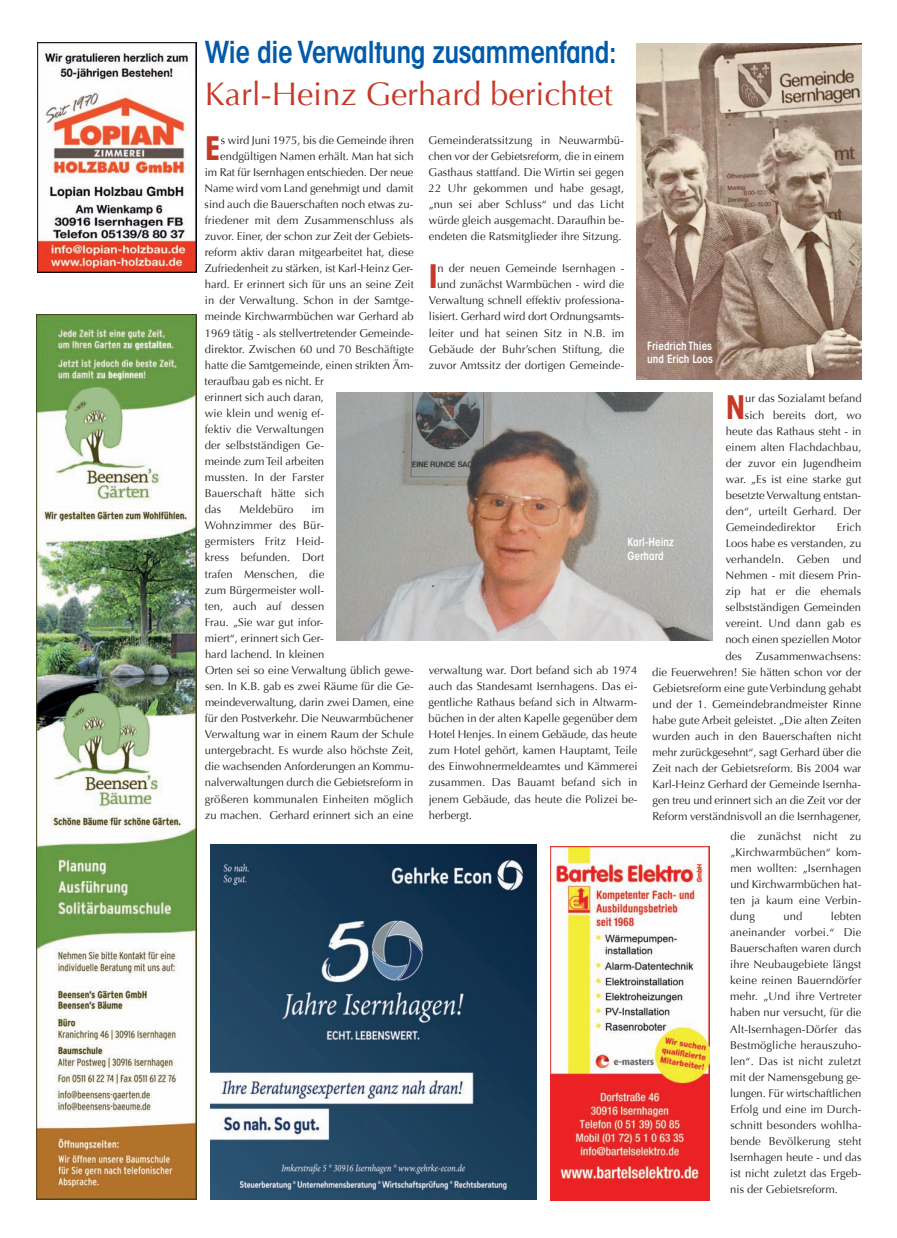
<style>
.page{position:relative;width:897px;height:1238px;background:#fff}
.page>*{position:absolute;margin:0;border:0;box-sizing:border-box;transform-origin:0 0}
.t1{font:32.5px "Optima";color:#c73927}
.t2{font:700 condensed 32.12px "ITC Avant Garde Std";color:#c73927}
.t3{font:600 condensed 30px "ITC Avant Garde Std";letter-spacing:-.02em;color:#015aaa}
.t4{font:11.25px/16.1px "Optima";color:#231f20;text-align:justify}
.t5{font:600 condensed 11.25px/13.5px "ITC Avant Garde Std";color:#fff}
</style>
<div class="page">
<img style="left:37px;top:42px;width:159px;height:230px">
<img style="left:550px;top:847px;width:159px;height:353px">
<div style="left:31px;top:308px;width:169px;height:897px;background:linear-gradient(to right,#fff,#fff)"></div>
<img style="left:37px;top:314px;width:159px;height:885px">
<img style="left:210px;top:845px;width:327px;height:354px">
<img style="left:337px;top:393px;width:375px;height:247px">
<img style="left:636px;top:44px;width:225px;height:336px">
<h3 class="t3" style="left:205px;top:41px;width:413px">Wie die Verwaltung zusammenfand:</h3>
<h1 class="t1" style="left:205px;top:76px;width:409px">Karl-Heinz Gerhard berichtet</h1>
<h2 class="t2" style="left:205px;top:136px;width:18px">E</h2>
<p class="t4" style="left:221px;top:132px;width:195px">s wird Juni 1975, bis die Gemeinde ihren</p>
<p class="t4" style="left:428px;top:132px;width:197px">Gemeinderatssitzung in Neuwarmbü&shy;chen vor der Gebietsreform, die in einem Gasthaus stattfand. Die Wirtin sei gegen 22 Uhr gekommen und habe gesagt, „nun sei aber Schluss“ und das Licht würde gleich ausgemacht. Daraufhin be&shy;endeten die Ratsmitglieder ihre Sitzung.</p>
<h2 class="t2" style="left:429px;top:264px;width:10px">I</h2>
<p class="t4" style="left:220px;top:148px;width:195px">endgültigen Namen erhält. Man hat sich</p>
<p class="t4" style="left:205px;top:164px;width:210px">im Rat für Isernhagen entschieden. Der neue</p>
<p class="t4" style="left:205px;top:180px;width:210px">Name wird vom Land genehmigt und damit</p>
<p class="t4" style="left:205px;top:196px;width:210px">sind auch die Bauerschaften noch etwas zu-</p>
<p class="t4" style="left:205px;top:212px;width:210px">friedener mit dem Zusammenschluss als</p>
<p class="t4" style="left:205px;top:228px;width:210px">zuvor. Einer, der schon zur Zeit der Gebiets-</p>
<p class="t4" style="left:205px;top:244px;width:210px">reform aktiv daran mitgearbeitet hat, diese</p>
<p class="t4" style="left:205px;top:260px;width:210px">Zufriedenheit zu stärken, ist Karl-Heinz Ger-</p>
<p class="t4" style="left:205px;top:276px;width:210px">hard. Er erinnert sich für uns an seine Zeit</p>
<p class="t4" style="left:205px;top:293px;width:210px">in der Verwaltung. Schon in der Samtge-</p>
<p class="t4" style="left:205px;top:309px;width:210px">meinde Kirchwarmbüchen war Gerhard ab</p>
<p class="t4" style="left:205px;top:325px;width:210px">1969 tätig - als stellvertretender Gemeinde-</p>
<p class="t4" style="left:205px;top:341px;width:210px">direktor. Zwischen 60 und 70 Beschäftigte</p>
<p class="t4" style="left:205px;top:357px;width:210px">hatte die Samtgemeinde, einen strikten Äm-</p>
<p class="t4" style="left:205px;top:373px;width:121px">teraufbau gab es nicht. Er</p>
<p class="t4" style="left:205px;top:389px;width:121px">erinnert sich auch daran,</p>
<p class="t4" style="left:205px;top:405px;width:121px">wie klein und wenig ef-</p>
<p class="t4" style="left:205px;top:421px;width:121px">fektiv die Verwaltungen</p>
<p class="t4" style="left:205px;top:437px;width:121px">der selbstständigen Ge-</p>
<p class="t4" style="left:205px;top:453px;width:121px">meinde zum Teil arbeiten</p>
<p class="t4" style="left:205px;top:469px;width:121px">mussten. In der Farster</p>
<p class="t4" style="left:205px;top:485px;width:121px">Bauerschaft hätte sich</p>
<p class="t4" style="left:205px;top:501px;width:18px">das</p>
<p class="t4" style="left:239px;top:501px;width:56px">Meldebüro</p>
<p class="t4" style="left:429px;top:260px;width:197px;text-align:right">n der neuen Gemeinde Isernhagen - und zunächst Warmbüchen - wird die Verwaltung schnell effektiv professiona&shy;lisiert. Gerhard wird dort Ordnungsamts&shy;leiter und hat seinen Sitz in N.B. im Gebäude der Buhr’schen Stiftung, die zuvor Amtssitz der dortigen Gemeinde-</p>
<p class="t5" style="left:647px;top:340px;width:67px">Friedrich Thies und Erich Loos</p>
<h2 class="t2" style="left:725px;top:395px;width:21px">N</h2>
<p class="t4" style="left:745px;top:391px;width:118px">ur das Sozialamt befand</p>
<p class="t4" style="left:744px;top:407px;width:118px">sich bereits dort, wo</p>
<p class="t4" style="left:725px;top:423px;width:137px">heute das Rathaus steht - in</p>
<p class="t4" style="left:725px;top:439px;width:137px">einem alten Flachdachbau,</p>
<p class="t4" style="left:725px;top:455px;width:137px">der zuvor ein Jugendheim</p>
<p class="t4" style="left:725px;top:471px;width:137px">war. „Es ist eine starke gut</p>
<p class="t4" style="left:725px;top:487px;width:137px">besetzte Verwaltung entstan-</p>
<p class="t4" style="left:725px;top:503px;width:137px">den“, urteilt Gerhard. Der</p>
<p class="t4" style="left:725px;top:519px;width:91px">Gemeindedirektor</p>
<p class="t4" style="left:205px;top:501px;width:211px;text-align:left;text-indent:107px">im<br>Wohnzimmer des Bür-<br>germisters Fritz Heid-<br>kress befunden. Dort<br>trafen Menschen, die<br>zum Bürgermeister woll-<br>ten, auch auf dessen<br>Frau. „Sie war gut infor-<br>miert“, erinnert sich Ger-<br>hard lachend. In kleinen<br>Orten sei so eine Verwaltung üblich gewe&shy;sen. In K.B. gab es zwei Räume für die Ge&shy;meindeverwaltung, darin zwei Damen, eine für den Postverkehr. Die Neuwarmbüchener<br>Verwaltung war in einem Raum der Schule untergebracht. Es wurde also höchste Zeit, die wachsenden Anforderungen an Kommu&shy;nalverwaltungen durch die Gebietsreform in größeren kommunalen Einheiten möglich zu machen. Gerhard erinnert sich an eine</p>
<p class="t4" style="left:652px;top:519px;width:211px;text-align:right">Erich<br>Loos habe es verstanden, zu<br>verhandeln. Geben und<br>Nehmen - mit diesem Prin-<br>zip hat er die ehemals selbstständigen Gemeinden<br>vereint. Und dann gab es<br>noch einen speziellen Motor<br>des Zusammenwachsens:<br>die Feuerwehren! Sie hätten schon vor der Gebietsreform eine gute Verbindung gehabt und der 1. Gemeindebrandmeister Rinne habe gute Arbeit geleistet. „Die alten Zeiten wurden auch in den Bauerschaften nicht mehr zurückgesehnt“, sagt Gerhard über die Zeit nach der Gebietsreform. Bis 2004 war Karl-Heinz Gerhard der Gemeinde Isernha&shy;gen treu und erinnert sich an die Zeit vor der Reform verständnisvoll an die Isernhagener,</p>
<p class="t4" style="left:730px;top:828px;width:133px">die zunächst nicht zu „Kirchwarmbüchen“ kom&shy;men wollten: „Isernhagen und Kirchwarmbüchen hat&shy;ten ja kaum eine Verbin&shy;dung</p>
<p class="t5" style="left:627px;top:536px;width:48px">Karl-Heinz<br>Gerhard</p>
<p class="t4" style="left:428px;top:662px;width:211px">verwaltung war. Dort befand sich ab 1974 auch das Standesamt Isernhagens. Das ei&shy;gentliche Rathaus befand sich in Altwarm&shy;büchen in der alten Kapelle gegenüber dem Hotel Henjes. In einem Gebäude, das heute zum Hotel gehört, kamen Hauptamt, Teile des Einwohnermeldeamtes und Kämmerei zusammen. Das Bauamt befand sich in jenem Gebäude, das heute die Polizei be&shy;herbergt.</p>
<p class="t4" style="left:730px;top:908px;width:133px;text-indent:101px">lebten aneinander vorbei.“ Die Bauerschaften waren durch ihre Neubaugebiete längst keine reinen Bauerndörfer mehr. „Und ihre Vertreter haben nur versucht, für die Alt-Isernhagen-Dörfer das Bestmögliche herauszuho&shy;len“. Das ist nicht zuletzt mit der Namensgebung ge&shy;lungen. Für wirtschaftlichen Erfolg und eine im Durch&shy;schnitt besonders wohlha&shy;bende Bevölkerung steht Isernhagen heute - und das ist nicht zuletzt das Ergeb&shy;nis der Gebietsreform.</p>
<p class="t4" style="left:783px;top:908px;width:20px">und</p>
</div>
